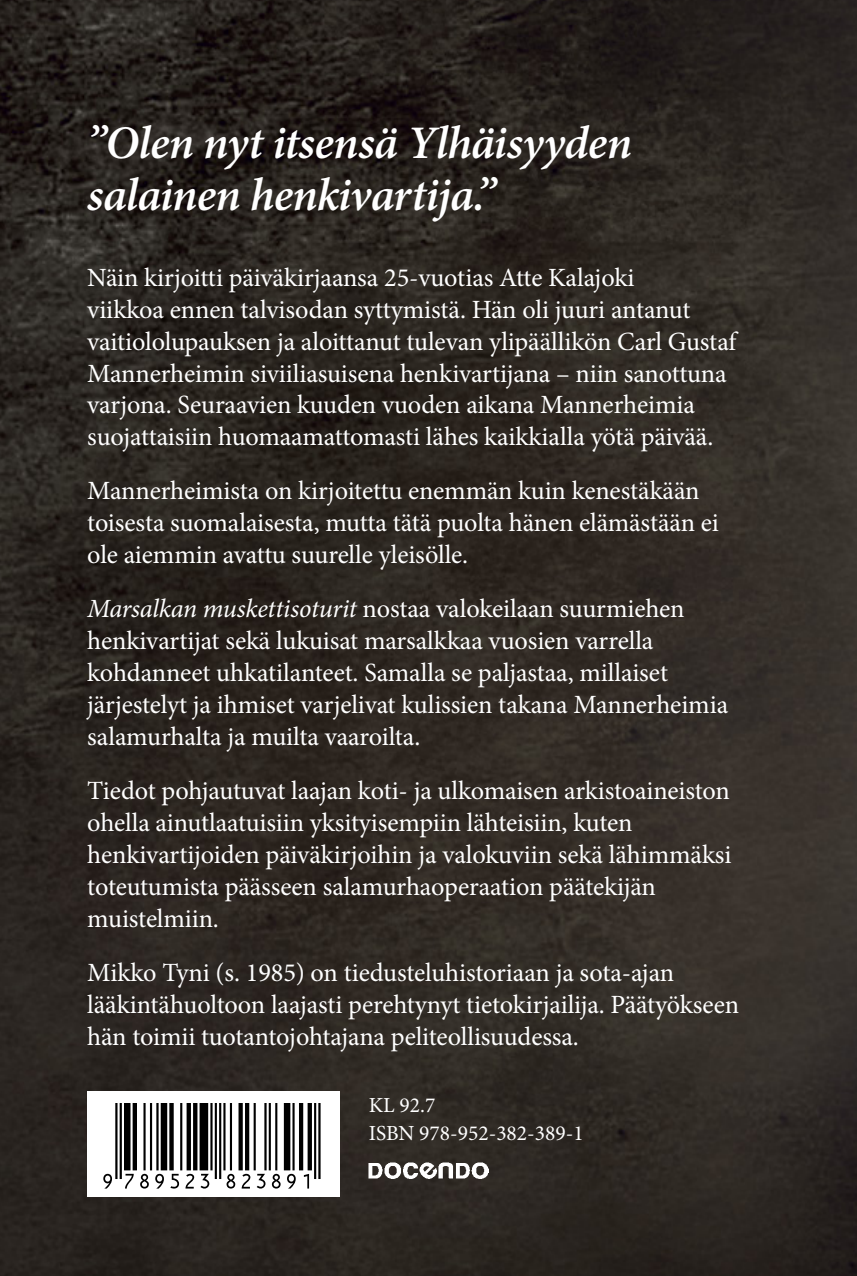
<style>
.page{position:relative;width:857px;height:1276px;background:#fff}
.page>*{position:absolute;margin:0;border:0;box-sizing:border-box;transform-origin:0 0}
.t1{font:92.6px "Viisas EAN Tavallinen";color:#000}
.t2{font:italic 600 46.8px/51.6px "Minion Pro";letter-spacing:-.015em;color:#fff}
.t3{font:26.2px/32px "Minion Pro";letter-spacing:-.005em;color:#fff}
.t4{font:21.4px/27.2px "Minion Pro";color:#fff}
.s1{font-style:italic}
</style>
<div class="page">
<img style="left:0;top:0;width:856px;height:1276px">
<img style="left:368px;top:1162px;width:120px;height:16px">
<div style="left:87px;top:1091px;width:253px;height:106px;background:#fff"></div>
<h2 class="t2" style="left:87px;top:117px;width:546px">”Olen nyt itsensä Ylhäisyyden salainen henkivartija.”</h2>
<p class="t3" style="left:87px;top:261px;width:650px">Näin kirjoitti päiväkirjaansa 25-vuotias Atte Kalajoki<br>viikkoa ennen talvisodan syttymistä. Hän oli juuri antanut vaitiololupauksen ja aloittanut tulevan ylipäällikön Carl Gustaf Mannerheimin siviiliasuisena henkivartijana – niin sanottuna varjona. Seuraavien kuuden vuoden aikana Mannerheimia suojattaisiin huomaamattomasti lähes kaikkialla yötä päivää.</p>
<p class="t3" style="left:87px;top:475px;width:632px">Mannerheimista on kirjoitettu enemmän kuin kenestäkään toisesta suomalaisesta, mutta tätä puolta hänen elämästään ei ole aiemmin avattu suurelle yleisölle.</p>
<p class="t3" style="left:87px;top:593px;width:642px"><span class="s1">Marsalkan muskettisoturit</span> nostaa valokeilaan suurmiehen henkivartijat sekä lukuisat marsalkkaa vuosien varrella kohdanneet uhkatilanteet. Samalla se paljastaa, millaiset järjestelyt ja ihmiset varjelivat kulissien takana Mannerheimia salamurhalta ja muilta vaaroilta.</p>
<p class="t3" style="left:87px;top:775px;width:645px">Tiedot pohjautuvat laajan koti- ja ulkomaisen arkistoaineiston ohella ainutlaatuisiin yksityisempiin lähteisiin, kuten henkivartijoiden päiväkirjoihin ja valokuviin sekä lähimmäksi toteutumista päässeen salamurhaoperaation päätekijän muistelmiin.</p>
<p class="t3" style="left:87px;top:956px;width:653px">Mikko Tyni (s. 1985) on tiedusteluhistoriaan ja sota-ajan lääkintähuoltoon laajasti perehtynyt tietokirjailija. Päätyökseen hän toimii tuotantojohtajana peliteollisuudessa.</p>
<h1 class="t1" style="left:100px;top:1095px;width:222px">*9789523823891*</h1>
<p class="t4" style="left:368px;top:1092px;width:216px">KL 92.7<br>ISBN 978-952-382-389-1</p>
</div>
